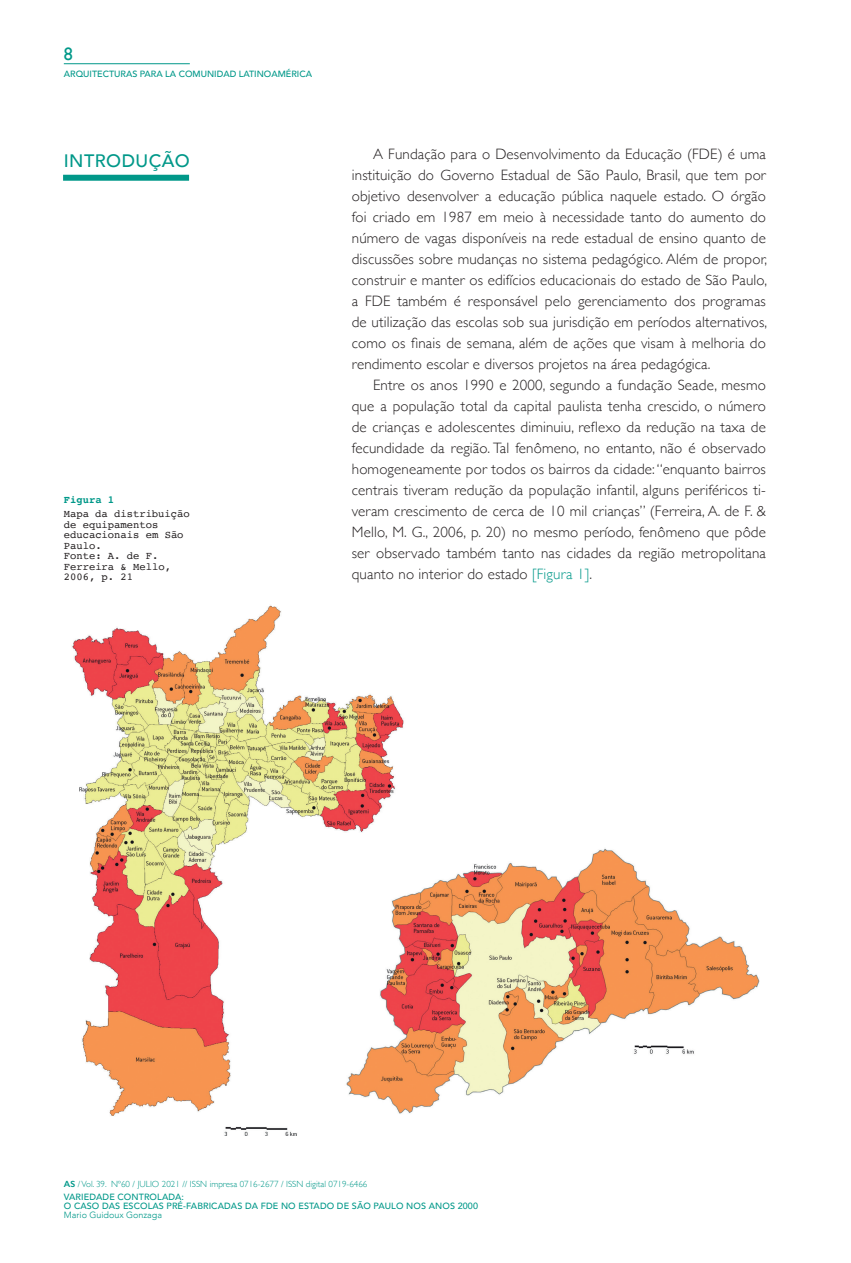
<style>
.page{position:relative;width:851px;height:1263px;background:#fff}
.page>*{position:absolute;margin:0;border:0;box-sizing:border-box;transform-origin:0 0}
.t1{font:500 18px "Avenir";letter-spacing:.025em;color:#009889}
.t2{font:18px "Gill Sans";color:#009889}
.t3{font:300 15px/21px "Gill Sans";letter-spacing:.01em;color:#231f20;text-align:justify}
.t4{font:10.5px/10.5px "Courier";color:#231f20}
.t5{font:700 10.5px "Courier";color:#009889}
.t6{font:500 9px "Avenir";letter-spacing:.01em;color:#009889}
.t7{font:300 9px "Gill Sans";color:#009889}
.t8{font:300 9px "Avenir";color:#009889}
.s1{color:#009889}
.s2{font-weight:600}
</style>
<div class="page">
<hr style="left:64px;top:63px;width:126px;height:1px;background:#009889">
<div style="left:63px;top:175px;width:126px;height:6px;background:#009889"></div>
<img style="left:72px;top:605px;width:688px;height:530px">
<p class="t2" style="left:64px;top:44px;width:10px">8</p>
<p class="t6" style="left:64px;top:66px;width:250px">ARQUITECTURAS PARA LA COMUNIDAD LATINOAMÉRICA</p>
<p class="t1" style="left:64px;top:145px;width:128px">INTRODUÇÃO</p>
<p class="t3" style="left:352px;top:143px;width:417px;text-indent:21px">A Fundação para o Desenvolvimento da Educação (FDE) é uma instituição do Governo Estadual de São Paulo, Brasil, que tem por objetivo desenvolver a educação pública naquele estado. O órgão foi criado em 1987 em meio à necessidade tanto do aumento do número de vagas disponíveis na rede estadual de ensino quanto de discussões sobre mudanças no sistema pedagógico. Além de propor, construir e manter os edifícios educacionais do estado de São Paulo, a FDE também é responsável pelo gerenciamento dos programas de utilização das escolas sob sua jurisdição em períodos alternativos, como os finais de semana, além de ações que visam à melhoria do rendimento escolar e diversos projetos na área pedagógica.</p>
<p class="t3" style="left:352px;top:374px;width:415px;text-indent:21px">Entre os anos 1990 e 2000, segundo a fundação Seade, mesmo que a população total da capital paulista tenha crescido, o número de crianças e adolescentes diminuiu, reflexo da redução na taxa de fecundidade da região. Tal fenômeno, no entanto, não é observado homogeneamente por todos os bairros da cidade: “enquanto bairros centrais tiveram redução da população infantil, alguns periféricos ti&shy;veram crescimento de cerca de 10 mil crianças” (Ferreira, A. de F. &amp; Mello, M. G., 2006, p. 20) no mesmo período, fenômeno que pôde ser observado também tanto nas cidades da região metropolitana quanto no interior do estado <span class="s1">[Figura 1]</span>.</p>
<p class="t5" style="left:64px;top:491px;width:52px">Figura 1</p>
<p class="t4" style="left:64px;top:509px;width:127px">Mapa da distribuição de equipamentos educacionais em São<br>Paulo.</p>
<p class="t4" style="left:64px;top:551px;width:109px">Fonte: A. de F.<br>Ferreira &amp; Mello,<br>2006, p. 21</p>
<p class="t7" style="left:64px;top:1177px;width:305px"><span class="s2">AS</span> / Vol. 39. Nº60 / JULIO 2021 // ISSN impresa 0716-2677 / ISSN digital 0719-6466</p>
<p class="t6" style="left:64px;top:1189px;width:122px">VARIEDADE CONTROLADA:</p>
<p class="t6" style="left:64px;top:1198px;width:415px">O CASO DAS ESCOLAS PRÉ-FABRICADAS DA FDE NO ESTADO DE SÃO PAULO NOS ANOS 2000</p>
<p class="t8" style="left:64px;top:1210px;width:100px">Mario Guidoux Gonzaga</p>
</div>
